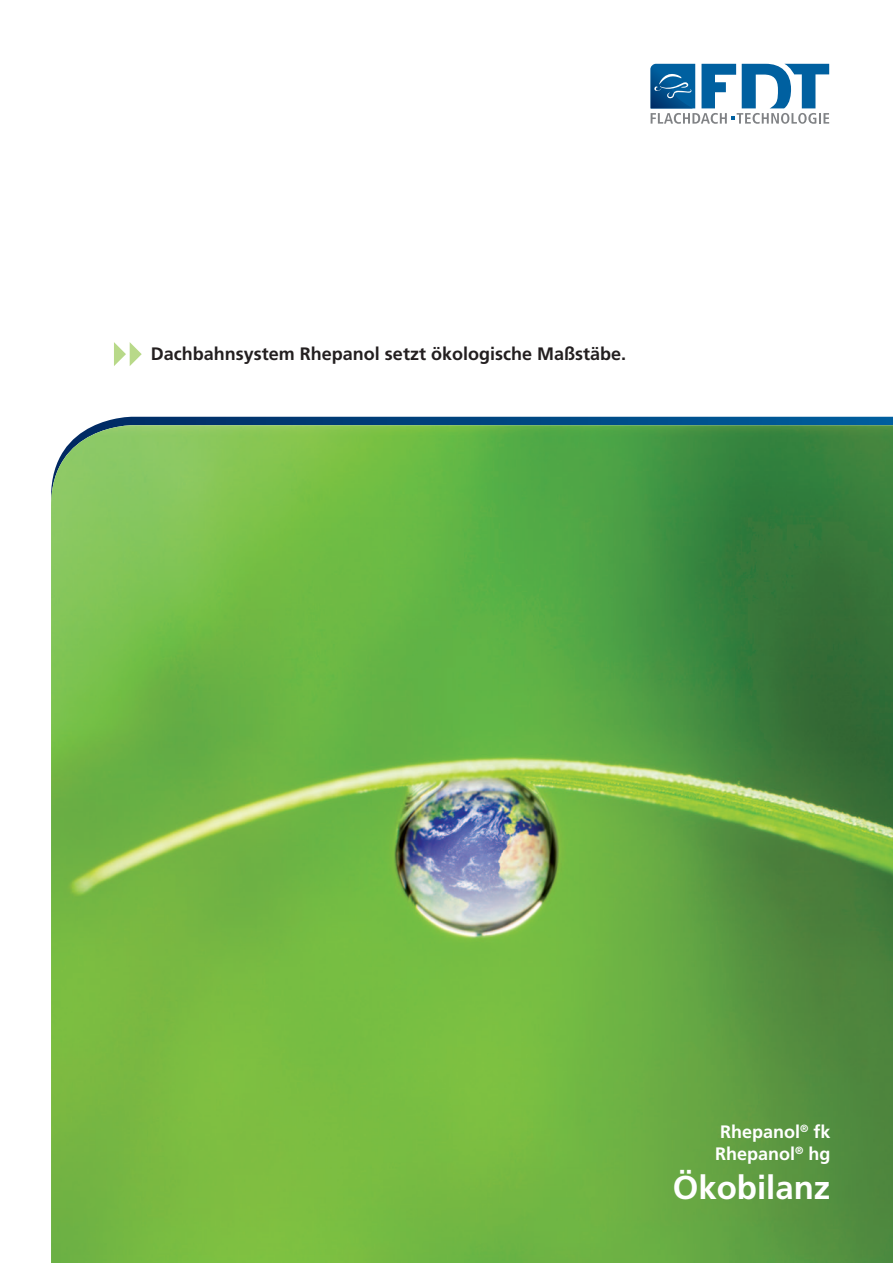
<style>
.page{position:relative;width:893px;height:1263px;background:#fff}
.page>*{position:absolute;margin:0;border:0;box-sizing:border-box;transform-origin:0 0}
.t1{font:700 33px "Frutiger";color:#fff}
.t2{font:700 18px "Frutiger";color:#231f20}
.t3{font:700 18px/21.6px "Frutiger";color:#fff}
</style>
<div class="page">
<img style="left:51px;top:425px;width:842px;height:838px">
<svg style="left:651px;top:64px;width:178px;height:60px"></svg>
<svg style="left:114px;top:342px;width:28px;height:24px"></svg>
<p class="t2" style="left:151px;top:343px;width:477px">Dachbahnsystem Rhepanol setzt ökologische Maßstäbe.</p>
<p class="t3" style="left:715px;top:1121px;width:117px">Rhepanol<sup>®</sup> fk<br>Rhepanol<sup>®</sup> hg</p>
<h1 class="t1" style="left:673px;top:1168px;width:159px">Ökobilanz</h1>
</div>
